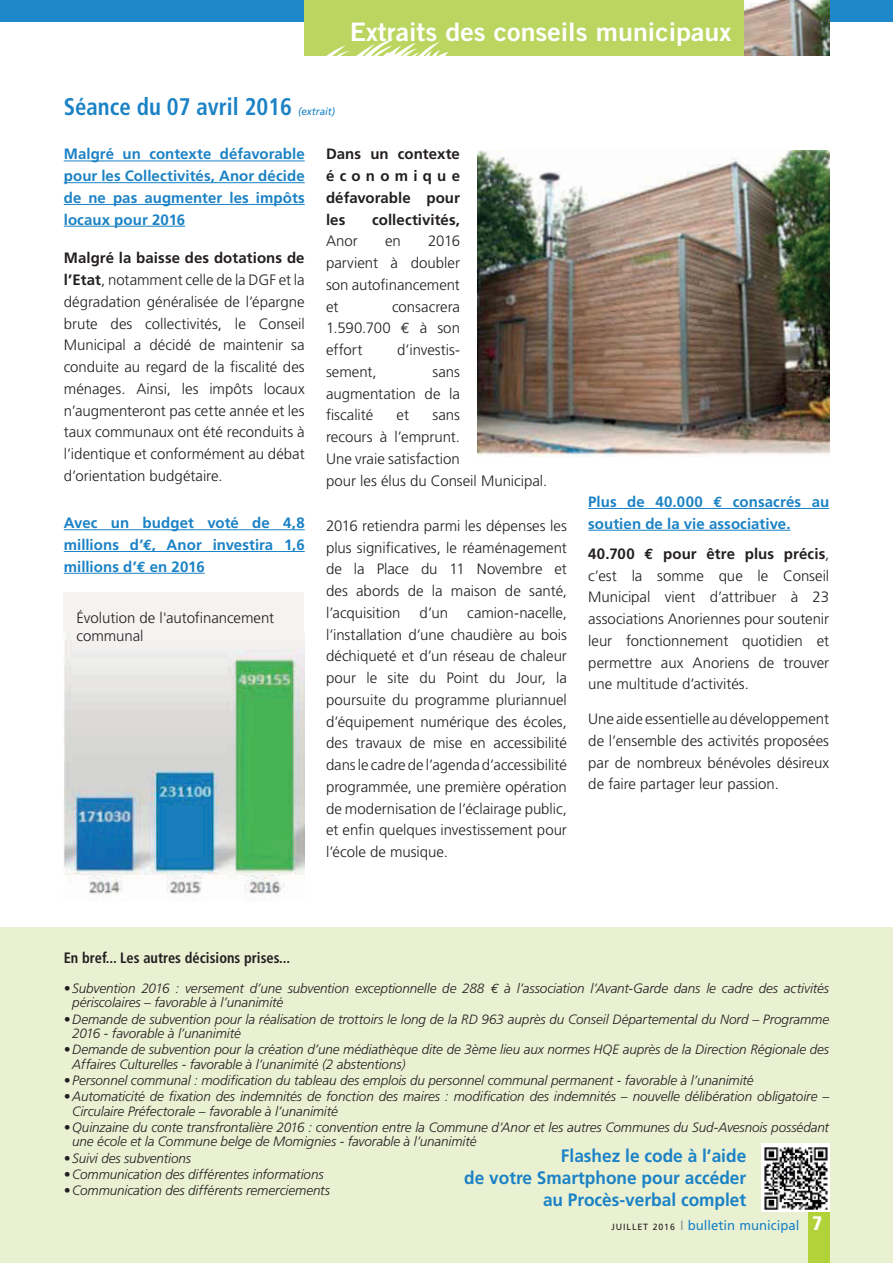
<style>
.page{position:relative;width:893px;height:1263px;background:#fff}
.page>*{position:absolute;margin:0;border:0;box-sizing:border-box;transform-origin:0 0}
.t1{font:25.5px "Trade Gothic Bold Two";color:#fff;scale:1.05 1}
.t2{font:700 condensed 24px "Frutiger";color:#1b82c5;scale:.95 1}
.t3{font:700 18px/21.6px "Frutiger";color:#1b82c5;text-align:right;scale:.96 1}
.t4{font:300 15px/21.8px "Frutiger";color:#231f20;text-align:justify}
.t5{font:700 15px/21.8px "Frutiger";letter-spacing:.005em;color:#1b82c5;text-align:justify}
.t6{font:700 15px/21.8px "Frutiger";letter-spacing:.005em;color:#231f20;text-align:justify}
.t7{font:700 condensed 15px "Frutiger";color:#231f20;scale:.96 1}
.t8{font:italic 300 13.5px/14.2px "Frutiger";letter-spacing:-.01em;color:#231f20}
.t9{font:13.5px "Frutiger";color:#1b82c5}
.t10{font:italic 10.5px "Frutiger";color:#1b82c5;scale:.95 1}
.s1{font-weight:700}
.s2{font-family:"Euro Mono"}
.s3{font-family:"Euro Mono";font-weight:400}
.s4{font-family:"Euro Mono";font-weight:700}
.s5{font-size:9px;color:#231f20}
.s6{color:#939595}
.s7{font-weight:900;font-stretch:condensed;font-size:19.5px;color:#fff}
</style>
<div class="page">
<div style="left:0;top:927px;width:893px;height:336px;background:#eaf1d3"></div>
<div style="left:0;top:0;width:893px;height:21px;background:#1d89ca"></div>
<div style="left:808px;top:1212px;width:21px;height:51px;background:#b2d239"></div>
<hr style="left:64px;top:161px;width:241px;height:1px;background:#1b82c5">
<hr style="left:64px;top:182px;width:241px;height:1px;background:#1b82c5">
<hr style="left:64px;top:204px;width:241px;height:1px;background:#1b82c5">
<hr style="left:64px;top:226px;width:121px;height:1px;background:#1b82c5">
<hr style="left:64px;top:529px;width:241px;height:1px;background:#1b82c5">
<hr style="left:64px;top:551px;width:241px;height:1px;background:#1b82c5">
<hr style="left:64px;top:573px;width:141px;height:1px;background:#1b82c5">
<hr style="left:588px;top:508px;width:241px;height:1px;background:#1b82c5">
<hr style="left:588px;top:530px;width:202px;height:1px;background:#1b82c5">
<div style="left:64px;top:592px;width:240px;height:310px;background:#f4f3f1"></div>
<img style="left:64px;top:649px;width:240px;height:253px">
<div style="left:304px;top:0;width:503px;height:55px;background:#bbd660"></div>
<svg style="left:312px;top:39px;width:136px;height:17px"></svg>
<img style="left:744px;top:0;width:85px;height:55px">
<img style="left:761px;top:1143px;width:68px;height:69px">
<img style="left:477px;top:151px;width:352px;height:305px">
<h1 class="t1" style="left:350px;top:17px;width:365px">Extraits des conseils municipaux</h1>
<h2 class="t2" style="left:64px;top:92px;width:242px">Séance du 07 avril 2016</h2>
<p class="t10" style="left:298px;top:105px;width:41px">(extrait)</p>
<p class="t5" style="left:64px;top:143px;width:242px">Malgré un contexte défavorable pour les Collectivités, Anor décide de ne pas augmenter les impôts locaux pour 2016</p>
<p class="t4" style="left:64px;top:247px;width:242px"><span class="s1">Malgré la baisse des dotations de l’Etat</span>, notamment celle de la DGF et la dégradation généralisée de l’épargne brute des collectivités, le Conseil Municipal a décidé de maintenir sa conduite au regard de la fiscalité des ménages. Ainsi, les impôts locaux n’augmenteront pas cette année et les taux communaux ont été reconduits à l’identique et conformément au débat d’orientation budgétaire.</p>
<p class="t5" style="left:64px;top:512px;width:242px">Avec un budget voté de 4,8 millions d’<span class="s2">€</span>, Anor investira 1,6 millions d’<span class="s2">€</span> en 2016</p>
<p class="t4" style="left:77px;top:609px;width:199px;line-height:18px">Évolution de l'autofinancement communal</p>
<p class="t6" style="left:326px;top:143px;width:135px">Dans un contexte économique défavorable pour les</p>
<p class="t6" style="left:372px;top:208px;width:89px">collectivités,</p>
<p class="t4" style="left:326px;top:230px;width:135px;text-indent:102px">2016 parvient à doubler son autofinancement et</p>
<p class="t4" style="left:326px;top:230px;width:33px">Anor</p>
<p class="t4" style="left:385px;top:230px;width:17px">en</p>
<p class="t4" style="left:326px;top:296px;width:135px;text-indent:66px">consacrera 1.590.700 <span class="s3">€</span> à son effort</p>
<p class="t4" style="left:397px;top:339px;width:64px">d’investis-</p>
<p class="t4" style="left:326px;top:361px;width:52px">sement,</p>
<p class="t4" style="left:326px;top:361px;width:135px;text-indent:106px">sans augmentation de la fiscalité</p>
<p class="t4" style="left:397px;top:404px;width:14px">et</p>
<p class="t4" style="left:326px;top:404px;width:223px;text-align:left;text-indent:106px">sans<br>recours à l’emprunt.<br>Une vraie satisfaction<br>pour les élus du Conseil Municipal.</p>
<p class="t4" style="left:326px;top:515px;width:242px">2016 retiendra parmi les dépenses les plus significatives, le réaménagement de la Place du 11 Novembre et des abords de la maison de santé, l’acquisition</p>
<p class="t4" style="left:326px;top:602px;width:242px;text-indent:141px">camion-nacelle, l’installation d’une chaudière au bois déchiqueté et d’un réseau de chaleur pour le site du Point du Jour, la poursuite du programme pluriannuel d’équipement numérique des écoles, des travaux de mise en accessibilité dans le cadre de l’agenda d’accessibilité programmée, une première opération de modernisation de l’éclairage public, et enfin quelques investissement pour l’école de musique.</p>
<p class="t4" style="left:420px;top:602px;width:30px">d’un</p>
<p class="t5" style="left:588px;top:491px;width:242px">Plus de 40.000 <span class="s2">€</span> consacrés au soutien de la vie associative.</p>
<p class="t4" style="left:588px;top:543px;width:242px"><span class="s1">40.700</span> <span class="s4">€</span> <span class="s1">pour être plus précis</span>, c’est la somme que le Conseil Municipal vient d’attribuer à 23 associations Anoriennes pour soutenir leur fonctionnement quotidien et permettre aux Anoriens de trouver une multitude d’activités.</p>
<p class="t4" style="left:588px;top:708px;width:242px">Une aide essentielle au développement de l’ensemble des activités proposées par de nombreux bénévoles désireux de faire partager leur passion.</p>
<p class="t7" style="left:64px;top:949px;width:237px">En bref... Les autres décisions prises...</p>
<p class="t8" style="left:72px;top:981px;width:758px;text-indent:-9px">• Subvention 2016 : versement d’une subvention exceptionnelle de 288 <span class="s3">€</span> à l’association l’Avant-Garde dans le cadre des activités périscolaires – favorable à l’unanimité</p>
<p class="t8" style="left:72px;top:1012px;width:758px;text-indent:-8px">• Demande de subvention pour la réalisation de trottoirs le long de la RD 963 auprès du Conseil Départemental du Nord – Programme<br>2016 - favorable à l’unanimité</p>
<p class="t8" style="left:72px;top:1042px;width:758px;text-indent:-8px">• Demande de subvention pour la création d’une médiathèque dite de 3ème lieu aux normes HQE auprès de la Direction Régionale des<br>Affaires Culturelles - favorable à l’unanimité (2 abstentions)</p>
<p class="t8" style="left:64px;top:1073px;width:691px">• Personnel communal : modification du tableau des emplois du personnel communal permanent - favorable à l’unanimité</p>
<p class="t8" style="left:72px;top:1089px;width:758px;text-indent:-8px">• Automaticité de fixation des indemnités de fonction des maires : modification des indemnités – nouvelle délibération obligatoire –<br>Circulaire Préfectorale – favorable à l’unanimité</p>
<p class="t8" style="left:72px;top:1120px;width:758px;text-indent:-8px">• Quinzaine du conte transfrontalière 2016 : convention entre la Commune d’Anor et les autres Communes du Sud-Avesnois possédant une école et la Commune belge de Momignies - favorable à l’unanimité</p>
<p class="t8" style="left:64px;top:1151px;width:129px">• Suivi des subventions</p>
<p class="t8" style="left:64px;top:1167px;width:261px">• Communication des différentes informations</p>
<p class="t8" style="left:64px;top:1183px;width:268px">• Communication des différents remerciements</p>
<p class="t9" style="left:611px;top:1217px;width:212px"><span class="s5">JUILLET 2016</span> <span class="s6">I</span> bulletin municipal <span class="s7">7</span></p>
<p class="t3" style="left:464px;top:1145px;width:295px">Flashez le code à l’aide<br>de votre Smartphone pour accéder au Procès-verbal complet</p>
</div>
